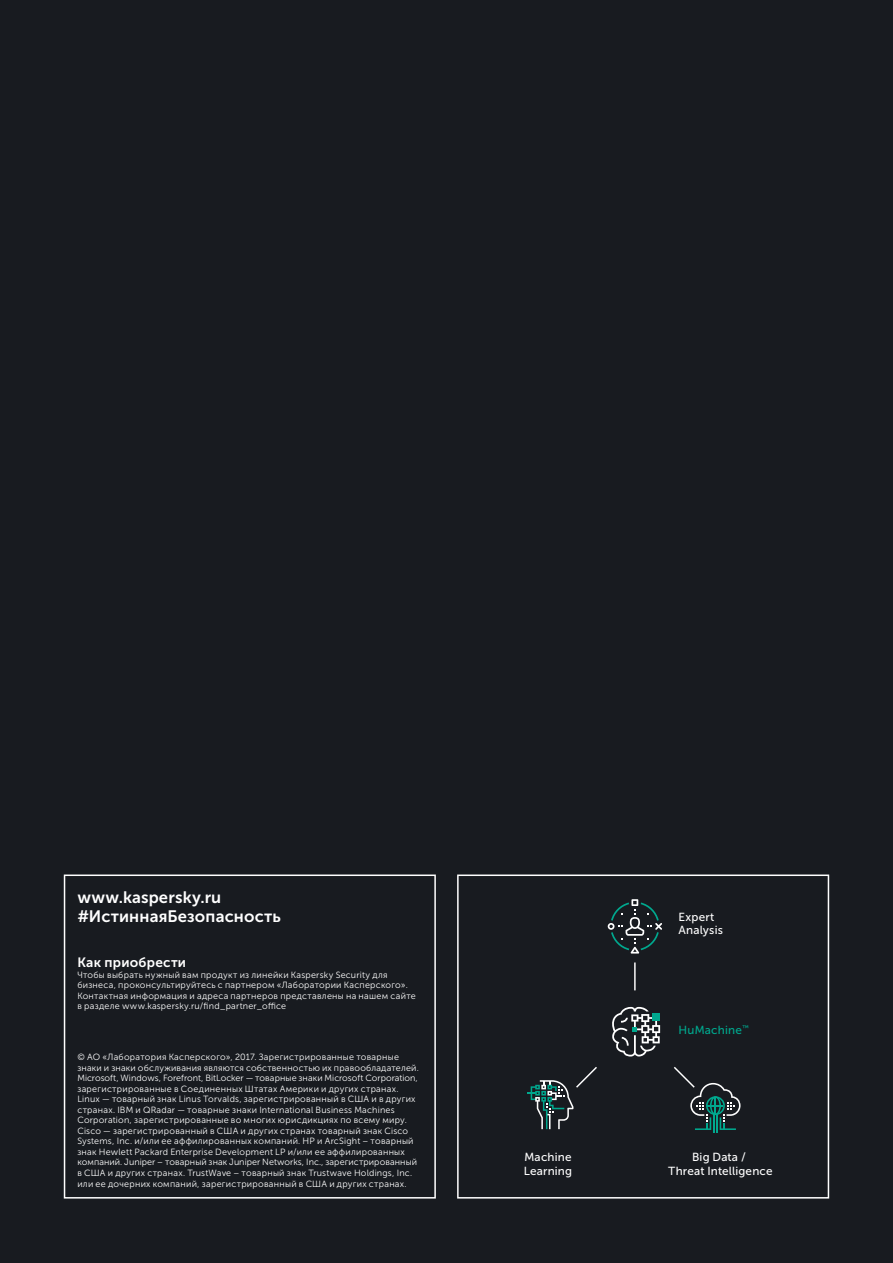
<style>
.page{position:relative;width:893px;height:1263px;background:#181b20}
.page>*{position:absolute;margin:0;border:0;box-sizing:border-box;transform-origin:0 0}
.WWW_Tag_Back_white{font:16.5px "Museo Sans Cyrl 700";letter-spacing:.01em;color:#fff}
.How-to-buy_white{font:13.5px "Museo Sans Cyrl 700";letter-spacing:.02em;color:#fff}
.t1{font:11.7px/13.2px "Museo Sans Cyrl 500";letter-spacing:.015em;color:#fff}
.t2{font:11.7px "Museo Sans Cyrl 500";letter-spacing:.02em;color:#00a88e}
.copyright_white{font:9px/10.5px "Museo Sans Cyrl 300";letter-spacing:.03em;color:#fff}
.copyright_whiite{font:9px/10.5px "Museo Sans Cyrl 300";letter-spacing:.03em;color:#fff}
</style>
<div class="page">
<div style="left:64px;top:874px;width:372px;height:324px;border:2px solid #fff"></div>
<div style="left:457px;top:874px;width:372px;height:324px;border:2px solid #fff"></div>
<svg style="left:612px;top:1007px;width:48px;height:49px"></svg>
<svg style="left:608px;top:899px;width:54px;height:54px"></svg>
<svg style="left:528px;top:1067px;width:69px;height:62px"></svg>
<hr style="left:634px;top:962px;width:2px;height:28px;background:#fff">
<svg style="left:674px;top:1067px;width:66px;height:66px"></svg>
<p class="WWW_Tag_Back_white" style="left:77px;top:888px;width:145px">www.kaspersky.ru</p>
<p class="WWW_Tag_Back_white" style="left:77px;top:907px;width:205px">#ИстиннаяБезопасность</p>
<p class="How-to-buy_white" style="left:77px;top:955px;width:110px">Как приобрести</p>
<p class="copyright_whiite" style="left:77px;top:969px;width:332px">Чтобы выбрать нужный вам продукт из линейки Kaspersky Security для бизнеса, проконсультируйтесь с партнером «Лаборатории Касперского».</p>
<p class="copyright_whiite" style="left:77px;top:990px;width:340px">Контактная информация и адреса партнеров представлены на нашем сайте в разделе www.kaspersky.ru/find_partner_office</p>
<p class="copyright_white" style="left:77px;top:1052px;width:343px">© АО «Лаборатория Касперского», 2017. Зарегистрированные товарные знаки и знаки обслуживания являются собственностью их правообладателей.<br>Microsoft, Windows, Forefront, BitLocker — товарные знаки Microsoft Corporation, зарегистрированные в Соединенных Штатах Америки и других странах.<br>Linux — товарный знак Linus Torvalds, зарегистрированный в США и в других странах. IBM и QRadar — товарные знаки International Business Machines Corporation, зарегистрированные во многих юрисдикциях по всему миру.<br>Сisco — зарегистрированный в США и других странах товарный знак Cisco Systems, Inc. и/или ее аффилированных компаний. HP и ArcSight – товарный знак Hewlett Packard Enterprise Development LP и/или ее аффилированных компаний. Juniper – товарный знак Juniper Networks, Inc., зарегистрированный в США и других странах. TrustWave – товарный знак Trustwave Holdings, Inc. или ее дочерних компаний, зарегистрированный в США и других странах.</p>
<p class="t1" style="left:524px;top:1151px;width:50px">Machine<br>Learning</p>
<p class="t1" style="left:678px;top:910px;width:46px">Expert<br>Analysis</p>
<p class="t2" style="left:678px;top:1023px;width:72px">HuMachine<sup>™</sup></p>
<p class="t1" style="left:668px;top:1151px;width:106px;text-align:center">Big Data /<br>Threat Intelligence</p>
</div>
